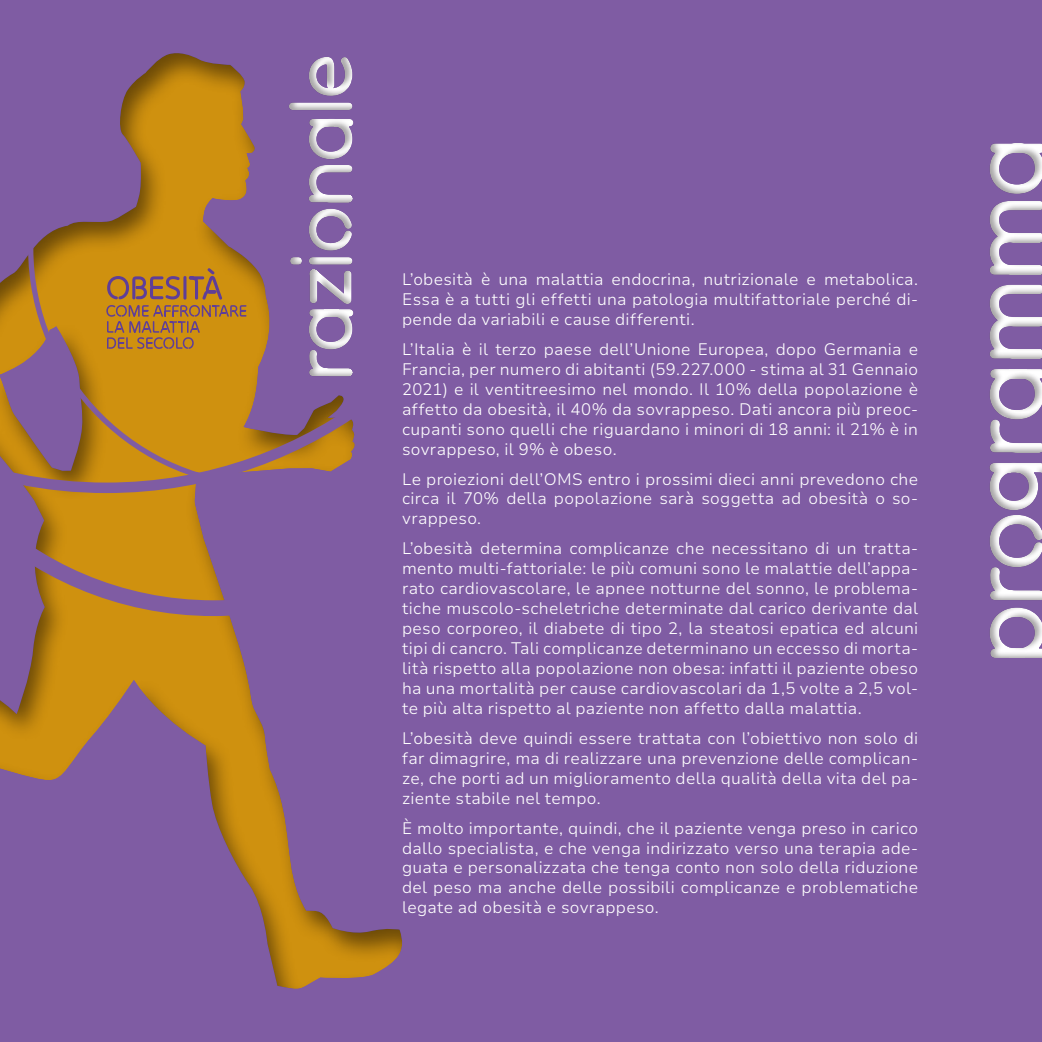
<style>
.page{position:relative;width:1042px;height:1042px;background:#7f5ca3}
.page>*{position:absolute;margin:0;border:0;box-sizing:border-box;transform-origin:0 0}
.t1{font:105px "Tilt Neon";letter-spacing:-.035em;color:#fff}
.t2{font:84px "Tilt Neon";letter-spacing:-.03em;color:#fff}
.t3{font:200 16.62px/19.9px "Nunito Sans 12 pt";letter-spacing:.02em;color:#fff;text-align:justify}
</style>
<div class="page">
<div style="left:0;top:53px;width:403px;height:936px;background:#231f20;opacity:.56"></div>
<svg style="left:0;top:498px;width:403px;height:126px"></svg>
<svg style="left:0;top:53px;width:403px;height:445px"></svg>
<div style="left:252px;top:0;width:134px;height:401px;background:#231f20;opacity:.4"></div>
<div style="left:919px;top:0;width:123px;height:690px;background:#231f20;opacity:.4"></div>
<svg style="left:0;top:219px;width:357px;height:315px"></svg>
<h2 class="t2" style="left:253px;top:382px;width:330px;rotate:-90deg">razionale</h2>
<p class="t3" style="left:402px;top:269px;width:517px">L’obesità è una malattia endocrina, nutrizionale e metabolica.<br>Essa è a tutti gli effetti una patologia multifattoriale perché di&shy;pende da variabili e cause differenti.</p>
<p class="t3" style="left:402px;top:338px;width:517px">L’Italia è il terzo paese dell’Unione Europea, dopo Germania e Francia, per numero di abitanti (59.227.000 - stima al 31 Gennaio 2021) e il ventitreesimo nel mondo. Il 10% della popolazione è affetto da obesità, il 40% da sovrappeso. Dati ancora più preoc&shy;cupanti sono quelli che riguardano i minori di 18 anni: il 21% è in sovrappeso, il 9% è obeso.</p>
<p class="t3" style="left:402px;top:468px;width:517px">Le proiezioni dell’OMS entro i prossimi dieci anni prevedono che circa il 70% della popolazione sarà soggetta ad obesità o so&shy;vrappeso.</p>
<p class="t3" style="left:402px;top:538px;width:517px">L’obesità determina complicanze che necessitano di un tratta&shy;mento multi-fattoriale: le più comuni sono le malattie dell’appa&shy;rato cardiovascolare, le apnee notturne del sonno, le problema&shy;tiche muscolo-scheletriche determinate dal carico derivante dal peso corporeo, il diabete di tipo 2, la steatosi epatica ed alcuni tipi di cancro. Tali complicanze determinano un eccesso di morta&shy;lità rispetto alla popolazione non obesa: infatti il paziente obeso ha una mortalità per cause cardiovascolari da 1,5 volte a 2,5 vol&shy;te più alta rispetto al paziente non affetto dalla malattia.</p>
<p class="t3" style="left:402px;top:727px;width:517px">L’obesità deve quindi essere trattata con l’obiettivo non solo di far dimagrire, ma di realizzare una prevenzione delle complican&shy;ze, che porti ad un miglioramento della qualità della vita del pa&shy;ziente stabile nel tempo.</p>
<p class="t3" style="left:402px;top:817px;width:517px">È molto importante, quindi, che il paziente venga preso in carico dallo specialista, e che venga indirizzato verso una terapia ade&shy;guata e personalizzata che tenga conto non solo della riduzione del peso ma anche delle possibili complicanze e problematiche legate ad obesità e sovrappeso.</p>
<h1 class="t1" style="left:919px;top:665px;width:530px;rotate:-90deg">programma</h1>
</div>
